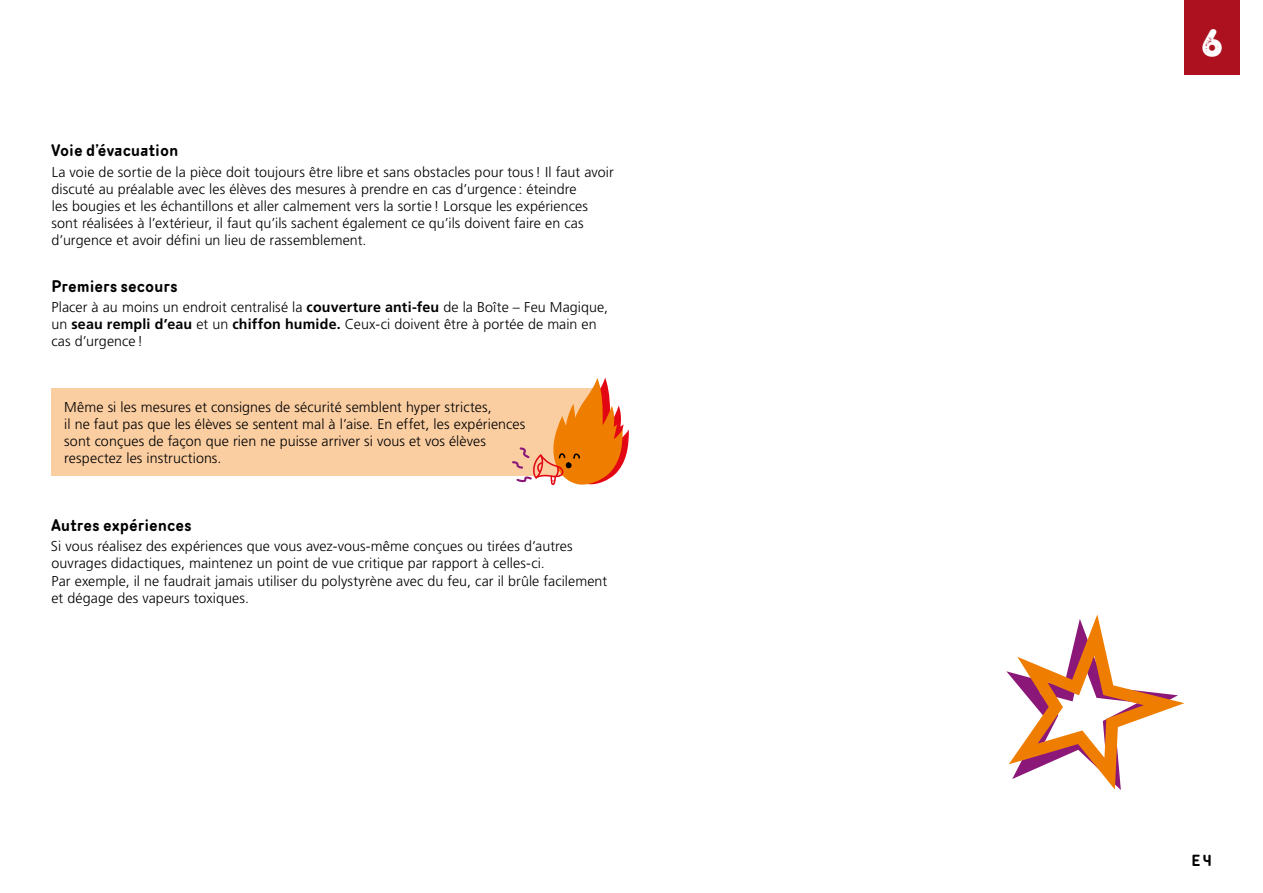
<style>
.page{position:relative;width:1263px;height:893px;background:#fff}
.page>*{position:absolute;margin:0;border:0;box-sizing:border-box;transform-origin:0 0}
.t1{font:39px "TT Milks Casual 700 One";color:#fff}
.t2{font:600 17.25px "TT Milks";letter-spacing:.015em;color:#000}
.t3{font:600 16.5px "TT Milks";color:#000}
.t4{font:300 14.25px/17.1px "Frutiger LT Std";letter-spacing:.005em;color:#000}
.s1{font-weight:700}
</style>
<div class="page">
<div style="left:1184px;top:0;width:55px;height:74px;background:#ad101e"></div>
<div style="left:51px;top:389px;width:554px;height:87px;background:#fbcea2"></div>
<svg style="left:512px;top:378px;width:117px;height:107px"></svg>
<svg style="left:1006px;top:614px;width:178px;height:176px"></svg>
<p class="t2" style="left:51px;top:140px;width:128px">Voie d’évacuation</p>
<p class="t4" style="left:52px;top:164px;width:564px">La voie de sortie de la pièce doit toujours être libre et sans obstacles pour tous! Il faut avoir discuté au préalable avec les élèves des mesures à prendre en cas d’urgence : éteindre<br>les bougies et les échantillons et aller calmement vers la sortie ! Lorsque les expériences sont réalisées à l’extérieur, il faut qu’ils sachent également ce qu’ils doivent faire en cas d’urgence et avoir défini un lieu de rassemblement.</p>
<p class="t2" style="left:52px;top:275px;width:127px">Premiers secours</p>
<p class="t4" style="left:51px;top:299px;width:558px">Placer à au moins un endroit centralisé la <span class="s1">couverture anti-feu</span> de la Boîte – Feu Magique, un <span class="s1">seau rempli d’eau</span> et un <span class="s1">chiffon humide.</span> Ceux-ci doivent être à portée de main en cas d’urgence !</p>
<p class="t4" style="left:64px;top:399px;width:463px">Même si les mesures et consignes de sécurité semblent hyper strictes,<br>il ne faut pas que les élèves se sentent mal à l’aise. En effet, les expériences sont conçues de façon que rien ne puisse arriver si vous et vos élèves respectez les instructions.</p>
<p class="t2" style="left:51px;top:514px;width:142px">Autres expériences</p>
<p class="t4" style="left:51px;top:538px;width:558px">Si vous réalisez des expériences que vous avez-vous-même conçues ou tirées d’autres ouvrages didactiques, maintenez un point de vue critique par rapport à celles-ci.<br>Par exemple, il ne faudrait jamais utiliser du polystyrène avec du feu, car il brûle facilement et dégage des vapeurs toxiques.</p>
<h1 class="t1" style="left:1201px;top:19px;width:23px">6</h1>
<p class="t3" style="left:1191px;top:850px;width:22px">E4</p>
</div>
